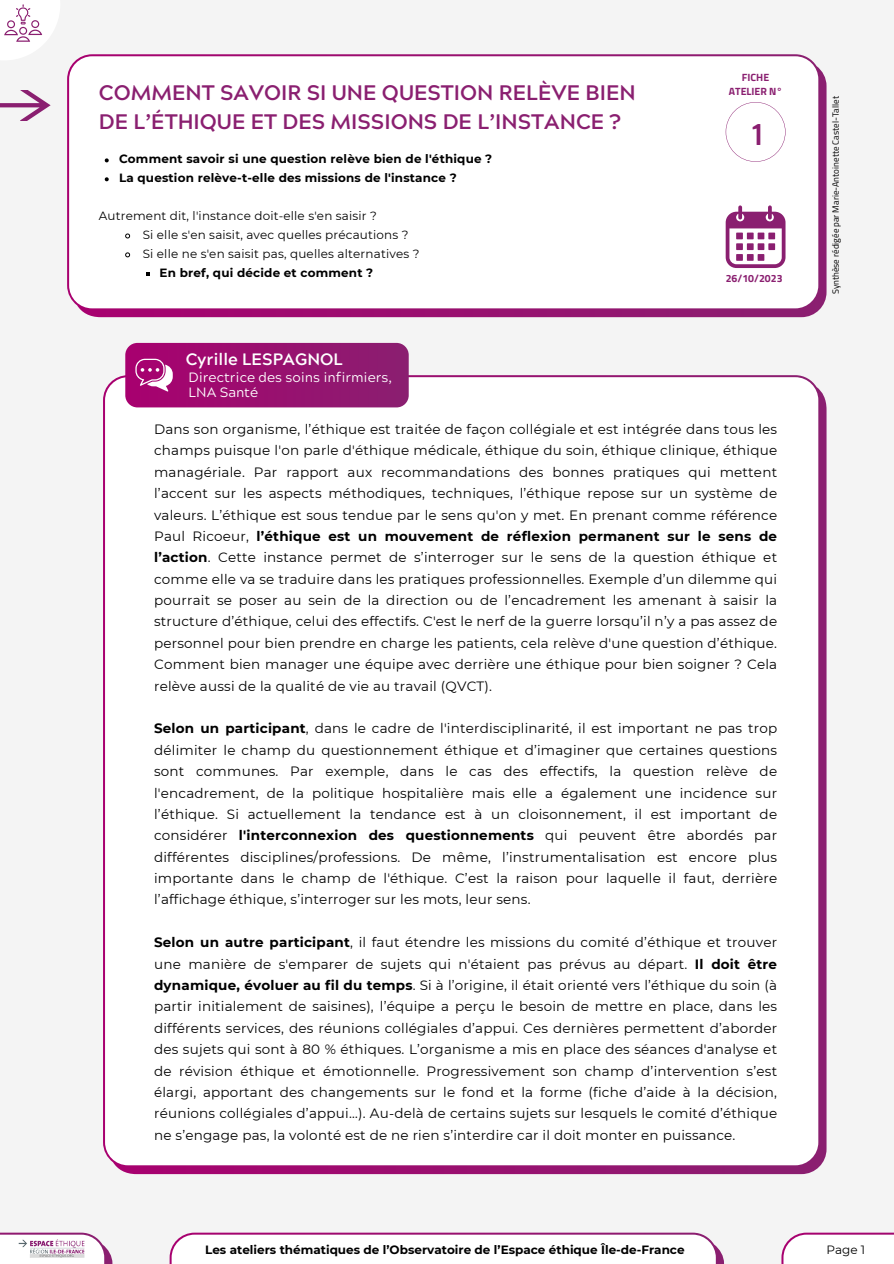
<style>
.page{position:relative;width:894px;height:1264px;background:#fff}
.page>*{position:absolute;margin:0;border:0;box-sizing:border-box;transform-origin:0 0}
.t1{font:700 30px "Acherus Grotesque";color:#8a1f70}
.t2{font:700 21px/29.2px "Acherus Grotesque";color:#8a1f70}
.t3{font:700 16.5px "Acherus Grotesque";color:#fff}
.t4{font:13.5px/21.3px "Montserrat";letter-spacing:.015em;color:#000;text-align:justify}
.t5{font:13.5px/14.7px "Acherus Grotesque";color:#fff}
.t6{font:700 12px "Montserrat";letter-spacing:.015em;color:#000}
.t7{font:12px "Montserrat";letter-spacing:.015em;color:#000}
.t8{font:700 10.5px/14px "Titillium Web";color:#8a1f70;text-align:center}
.t9{font:9px "Titillium Web";color:#000}
.s1{font-weight:700}
</style>
<div class="page">
<div style="left:0;top:0;width:893px;height:1263px;background:#f4f4f4"></div>
<div style="left:67px;top:54px;width:759px;height:263px;background:#fff"></div>
<div style="left:103px;top:375px;width:723px;height:799px;background:#fff"></div>
<div style="left:125px;top:343px;width:283px;height:64px;background:linear-gradient(to right,#a8006f,#8a1f70);border-radius:12px"></div>
<svg style="left:725px;top:205px;width:60px;height:63px"></svg>
<div style="left:736px;top:232px;width:6px;height:7px;background:#8a1f70"></div>
<div style="left:736px;top:243px;width:6px;height:7px;background:#8a1f70"></div>
<div style="left:736px;top:254px;width:6px;height:7px;background:#8a1f70"></div>
<div style="left:746px;top:232px;width:7px;height:7px;background:#8a1f70"></div>
<div style="left:746px;top:243px;width:7px;height:7px;background:#8a1f70"></div>
<div style="left:746px;top:254px;width:7px;height:7px;background:#8a1f70"></div>
<div style="left:757px;top:232px;width:7px;height:7px;background:#8a1f70"></div>
<div style="left:757px;top:243px;width:7px;height:7px;background:#8a1f70"></div>
<div style="left:757px;top:254px;width:7px;height:7px;background:#8a1f70"></div>
<div style="left:768px;top:232px;width:6px;height:7px;background:#8a1f70"></div>
<div style="left:768px;top:243px;width:6px;height:7px;background:#8a1f70"></div>
<svg style="left:0;top:90px;width:51px;height:31px"></svg>
<svg style="left:135px;top:359px;width:37px;height:32px"></svg>
<div style="left:725px;top:102px;width:60px;height:60px;background:#fff"></div>
<svg style="left:105px;top:158px;width:4px;height:4px"></svg>
<svg style="left:105px;top:177px;width:4px;height:4px"></svg>
<svg style="left:124px;top:233px;width:7px;height:6px"></svg>
<svg style="left:124px;top:252px;width:7px;height:6px"></svg>
<svg style="left:145px;top:272px;width:4px;height:4px"></svg>
<div style="left:781px;top:1232px;width:112px;height:31px;background:#fff"></div>
<svg style="left:0;top:1232px;width:112px;height:31px;fill:#fff"></svg>
<img style="left:19px;top:1233px;width:66px;height:24px">
<div style="left:169px;top:1232px;width:554px;height:31px;background:#fff"></div>
<svg style="left:0;top:0;width:60px;height:60px"></svg>
<h6 class="t2" style="left:99px;top:81px;width:538px">COMMENT SAVOIR SI UNE QUESTION RELÈVE BIEN<br>DE L’ÉTHIQUE ET DES MISSIONS DE L’INSTANCE ?</h6>
<h1 class="t6" style="left:119px;top:152px;width:374px">Comment savoir si une question relève bien de l'éthique ?</h1>
<p class="t6" style="left:119px;top:171px;width:339px">La question relève-t-elle des missions de l'instance ?</p>
<h5 class="t7" style="left:99px;top:208px;width:279px">Autrement dit, l'instance doit-elle s'en saisir ?</h5>
<h5 class="t7" style="left:143px;top:227px;width:267px">Si elle s'en saisit, avec quelles précautions ?</h5>
<p class="t7" style="left:143px;top:246px;width:278px">Si elle ne s'en saisit pas, quelles alternatives ?</p>
<p class="t6" style="left:160px;top:265px;width:215px">En bref, qui décide et comment ?</p>
<p class="t3" style="left:186px;top:352px;width:158px">Cyrille LESPAGNOL</p>
<p class="t5" style="left:188px;top:372px;width:205px">Directrice des soins infirmiers,<br>LNA Santé</p>
<h6 class="t8" style="left:728px;top:70px;width:55px">FICHE<br>ATELIER N°</h6>
<p class="t1" style="left:751px;top:122px;width:13px">1</p>
<p class="t8" style="left:725px;top:271px;width:58px">26/10/2023</p>
<p class="t4" style="left:154px;top:418px;width:624px">Dans son organisme, l’éthique est traitée de façon collégiale et est intégrée dans tous les champs puisque l'on parle d'éthique médicale, éthique du soin, éthique clinique, éthique managériale. Par rapport aux recommandations des bonnes pratiques qui mettent l’accent sur les aspects méthodiques, techniques, l’éthique repose sur un système de valeurs. L’éthique est sous tendue par le sens qu'on y met. En prenant comme référence Paul Ricoeur, <span class="s1">l’éthique est un mouvement de réflexion permanent sur le sens de l’action</span>. Cette instance permet de s’interroger sur le sens de la question éthique et comme elle va se traduire dans les pratiques professionnelles. Exemple d’un dilemme qui pourrait se poser au sein de la direction ou de l’encadrement les amenant à saisir la structure d’éthique, celui des effectifs. C'est le nerf de la guerre lorsqu’il n’y a pas assez de personnel pour bien prendre en charge les patients, cela relève d'une question d’éthique.<br>Comment bien manager une équipe avec derrière une éthique pour bien soigner ? Cela relève aussi de la qualité de vie au travail (QVCT).</p>
<p class="t4" style="left:154px;top:718px;width:624px"><span class="s1">Selon un participant</span>, dans le cadre de l'interdisciplinarité, il est important ne pas trop délimiter le champ du questionnement éthique et d’imaginer que certaines questions sont communes. Par exemple, dans le cas des effectifs, la question relève de l'encadrement, de la politique hospitalière mais elle a également une incidence sur l’éthique. Si actuellement la tendance est à un cloisonnement, il est important de considérer <span class="s1">l'interconnexion des questionnements</span> qui peuvent être abordés par différentes disciplines/professions. De même, l’instrumentalisation est encore plus importante dans le champ de l'éthique. C’est la raison pour laquelle il faut, derrière l’affichage éthique, s’interroger sur les mots, leur sens.</p>
<p class="t4" style="left:154px;top:931px;width:624px"><span class="s1">Selon un autre participant</span>, il faut étendre les missions du comité d’éthique et trouver une manière de s'emparer de sujets qui n'étaient pas prévus au départ. <span class="s1">Il doit être dynamique, évoluer au fil du temps</span>. Si à l’origine, il était orienté vers l’éthique du soin (à partir initialement de saisines), l’équipe a perçu le besoin de mettre en place, dans les différents services, des réunions collégiales d’appui. Ces dernières permettent d’aborder des sujets qui sont à 80 % éthiques. L’organisme a mis en place des séances d'analyse et de révision éthique et émotionnelle. Progressivement son champ d’intervention s’est élargi, apportant des changements sur le fond et la forme (fiche d’aide à la décision, réunions collégiales d’appui…). Au-delà de certains sujets sur lesquels le comité d’éthique ne s’engage pas, la volonté est de ne rien s’interdire car il doit monter en puissance.</p>
<h2 class="t6" style="left:205px;top:1242px;width:481px">Les ateliers thématiques de l’Observatoire de l’Espace éthique Île-de-France</h2>
<h3 class="t9" style="left:828px;top:294px;width:200px;rotate:-90deg">Synthèse rédigée par Marie-Antoinette Castel-Tallet</h3>
<p class="t7" style="left:826px;top:1242px;width:40px">Page 1</p>
</div>
